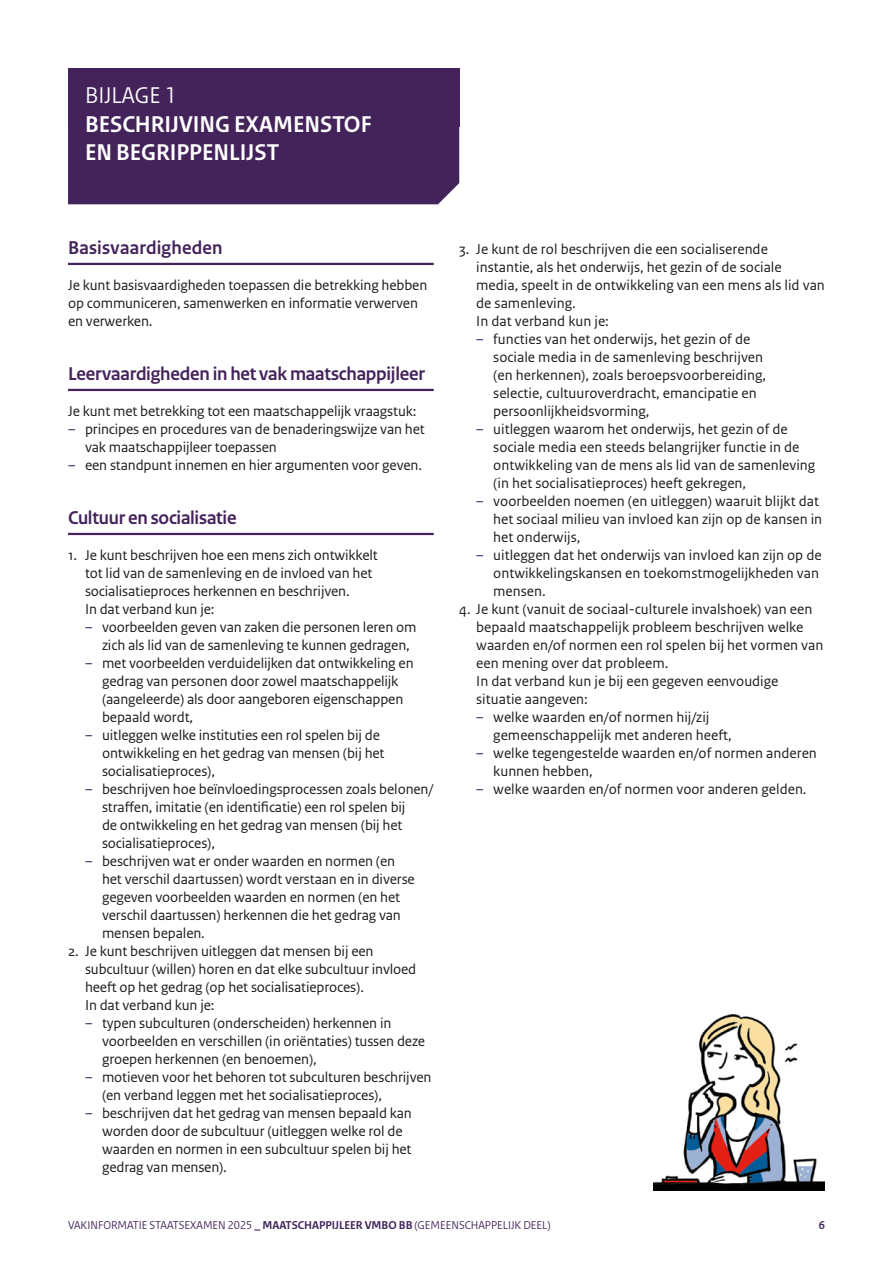
<style>
.page{position:relative;width:893px;height:1263px;background:#fff}
.page>*{position:absolute;margin:0;border:0;box-sizing:border-box;transform-origin:0 0}
.H3_bijlagekop-1b{font:700 24px/28.5px "Rijksoverheid Sans Heading";color:#fff}
.H2_bijlagekop-1a{font:24px "Rijksoverheid Sans Heading";color:#fff}
.H4_subkop_met_lijn{font:700 19.5px "Rijksoverheid Sans Heading";letter-spacing:-.01em;color:#44235b}
.H4_subkop_met_lijn-2{font:700 19.5px "Rijksoverheid Sans Heading";letter-spacing:.01em;color:#44235b}
.P_plat{font:15px/18px "Rijksoverheid Sans Text";letter-spacing:-.01em;color:#1d1d1b}
.t1{font:12px "Rijksoverheid Sans Heading";color:#3e2359}
.t2{font:700 12px "Rijksoverheid Sans Heading";color:#44235b}
.s1{color:#44235b}
.s2{font-weight:700}
</style>
<div class="page">
<div style="left:68px;top:68px;width:391px;height:58px;background:#44235b"></div>
<div style="left:68px;top:126px;width:391px;height:78px;background:#44235b"></div>
<img style="left:654px;top:1014px;width:171px;height:176px">
<hr style="left:68px;top:263px;width:366px;height:2px;background:#44235b">
<hr style="left:68px;top:389px;width:366px;height:2px;background:#44235b">
<hr style="left:68px;top:533px;width:366px;height:2px;background:#44235b">
<h2 class="H2_bijlagekop-1a" style="left:85px;top:81px;width:93px">BIJLAGE 1</h2>
<h3 class="H3_bijlagekop-1b" style="left:85px;top:110px;width:288px">BESCHRIJVING EXAMENSTOF<br>EN BEGRIPPENLIJST</h3>
<p class="H4_subkop_met_lijn-2" style="left:68px;top:237px;width:156px">Basisvaardigheden</p>
<p class="P_plat" style="left:68px;top:277px;width:361px">Je kunt basisvaardigheden toepassen die betrekking hebben op communiceren, samenwerken en informatie verwerven en verwerken.</p>
<p class="H4_subkop_met_lijn" style="left:68px;top:363px;width:358px">Leervaardigheden in het vak maatschappijleer</p>
<p class="P_plat" style="left:68px;top:403px;width:350px">Je kunt met betrekking tot een maatschappelijk vraagstuk:</p>
<p class="P_plat" style="left:85px;top:421px;width:341px;text-indent:-17px"><span class="s1">–</span> principes en procedures van de benaderingswijze van het vak maatschappijleer toepassen</p>
<p class="P_plat" style="left:68px;top:457px;width:356px"><span class="s1">–</span> een standpunt innemen en hier argumenten voor geven.</p>
<p class="H4_subkop_met_lijn" style="left:68px;top:507px;width:170px">Cultuur en socialisatie</p>
<p class="P_plat" style="left:85px;top:547px;width:294px;text-indent:-17px">1. Je kunt beschrijven hoe een mens zich ontwikkelt tot lid van de samenleving en de invloed van het socialisatieproces herkennen en beschrijven.<br>In dat verband kun je:</p>
<p class="P_plat" style="left:102px;top:619px;width:316px;text-indent:-17px"><span class="s1">–</span> voorbeelden geven van zaken die personen leren om zich als lid van de samenleving te kunnen gedragen,</p>
<p class="P_plat" style="left:102px;top:655px;width:313px;text-indent:-17px"><span class="s1">–</span> met voorbeelden verduidelijken dat ontwikkeling en gedrag van personen door zowel maatschappelijk (aangeleerde) als door aangeboren eigenschappen bepaald wordt,</p>
<p class="P_plat" style="left:102px;top:727px;width:284px;text-indent:-17px"><span class="s1">–</span> uitleggen welke instituties een rol spelen bij de ontwikkeling en het gedrag van mensen (bij het socialisatieproces),</p>
<p class="P_plat" style="left:102px;top:781px;width:333px;text-indent:-17px"><span class="s1">–</span> beschrijven hoe beïnvloedingsprocessen zoals belonen/ straffen, imitatie (en identificatie) een rol spelen bij<br>de ontwikkeling en het gedrag van mensen (bij het socialisatieproces),</p>
<p class="P_plat" style="left:102px;top:853px;width:314px;text-indent:-17px"><span class="s1">–</span> beschrijven wat er onder waarden en normen (en het verschil daartussen) wordt verstaan en in diverse gegeven voorbeelden waarden en normen (en het verschil daartussen) herkennen die het gedrag van mensen bepalen.</p>
<p class="P_plat" style="left:85px;top:943px;width:333px;text-indent:-17px">2. Je kunt beschrijven uitleggen dat mensen bij een subcultuur (willen) horen en dat elke subcultuur invloed heeft op het gedrag (op het socialisatieproces).<br>In dat verband kun je:</p>
<p class="P_plat" style="left:102px;top:1015px;width:325px;text-indent:-17px"><span class="s1">–</span> typen subculturen (onderscheiden) herkennen in voorbeelden en verschillen (in oriëntaties) tussen deze groepen herkennen (en benoemen),</p>
<p class="P_plat" style="left:102px;top:1069px;width:331px;text-indent:-17px"><span class="s1">–</span> motieven voor het behoren tot subculturen beschrijven (en verband leggen met het socialisatieproces),</p>
<p class="P_plat" style="left:102px;top:1105px;width:311px;text-indent:-17px"><span class="s1">–</span> beschrijven dat het gedrag van mensen bepaald kan worden door de subcultuur (uitleggen welke rol de waarden en normen in een subcultuur spelen bij het gedrag van mensen).</p>
<p class="P_plat" style="left:476px;top:241px;width:350px;text-indent:-17px">3. Je kunt de rol beschrijven die een socialiserende instantie, als het onderwijs, het gezin of de sociale media, speelt in de ontwikkeling van een mens als lid van de samenleving.<br>In dat verband kun je:</p>
<p class="P_plat" style="left:493px;top:331px;width:274px;text-indent:-17px"><span class="s1">–</span> functies van het onderwijs, het gezin of de sociale media in de samenleving beschrijven (en herkennen), zoals beroepsvoorbereiding, selectie, cultuuroverdracht, emancipatie en persoonlijkheidsvorming,</p>
<p class="P_plat" style="left:493px;top:421px;width:324px;text-indent:-17px"><span class="s1">–</span> uitleggen waarom het onderwijs, het gezin of de sociale media een steeds belangrijker functie in de ontwikkeling van de mens als lid van de samenleving (in het socialisatieproces) heeft gekregen,</p>
<p class="P_plat" style="left:493px;top:493px;width:330px;text-indent:-17px"><span class="s1">–</span> voorbeelden noemen (en uitleggen) waaruit blijkt dat het sociaal milieu van invloed kan zijn op de kansen in het onderwijs,</p>
<p class="P_plat" style="left:493px;top:547px;width:330px;text-indent:-17px"><span class="s1">–</span> uitleggen dat het onderwijs van invloed kan zijn op de ontwikkelingskansen en toekomstmogelijkheden van mensen.</p>
<p class="P_plat" style="left:476px;top:601px;width:349px;text-indent:-17px">4. Je kunt (vanuit de sociaal-culturele invalshoek) van een bepaald maatschappelijk probleem beschrijven welke waarden en/of normen een rol spelen bij het vormen van een mening over dat probleem.<br>In dat verband kun je bij een gegeven eenvoudige situatie aangeven:</p>
<p class="P_plat" style="left:493px;top:709px;width:240px;text-indent:-17px"><span class="s1">–</span> welke waarden en/of normen hij/zij gemeenschappelijk met anderen heeft,</p>
<p class="P_plat" style="left:493px;top:745px;width:325px;text-indent:-17px"><span class="s1">–</span> welke tegengestelde waarden en/of normen anderen kunnen hebben,</p>
<p class="P_plat" style="left:476px;top:781px;width:332px"><span class="s1">–</span> welke waarden en/of normen voor anderen gelden.</p>
<p class="t1" style="left:68px;top:1218px;width:484px">VAKINFORMATIE STAATSEXAMEN 2025 <span class="s2">_ MAATSCHAPPIJLEER VMBO BB</span> (GEMEENSCHAPPELIJK DEEL)</p>
<p class="t2" style="left:819px;top:1219px;width:8px">6</p>
</div>
